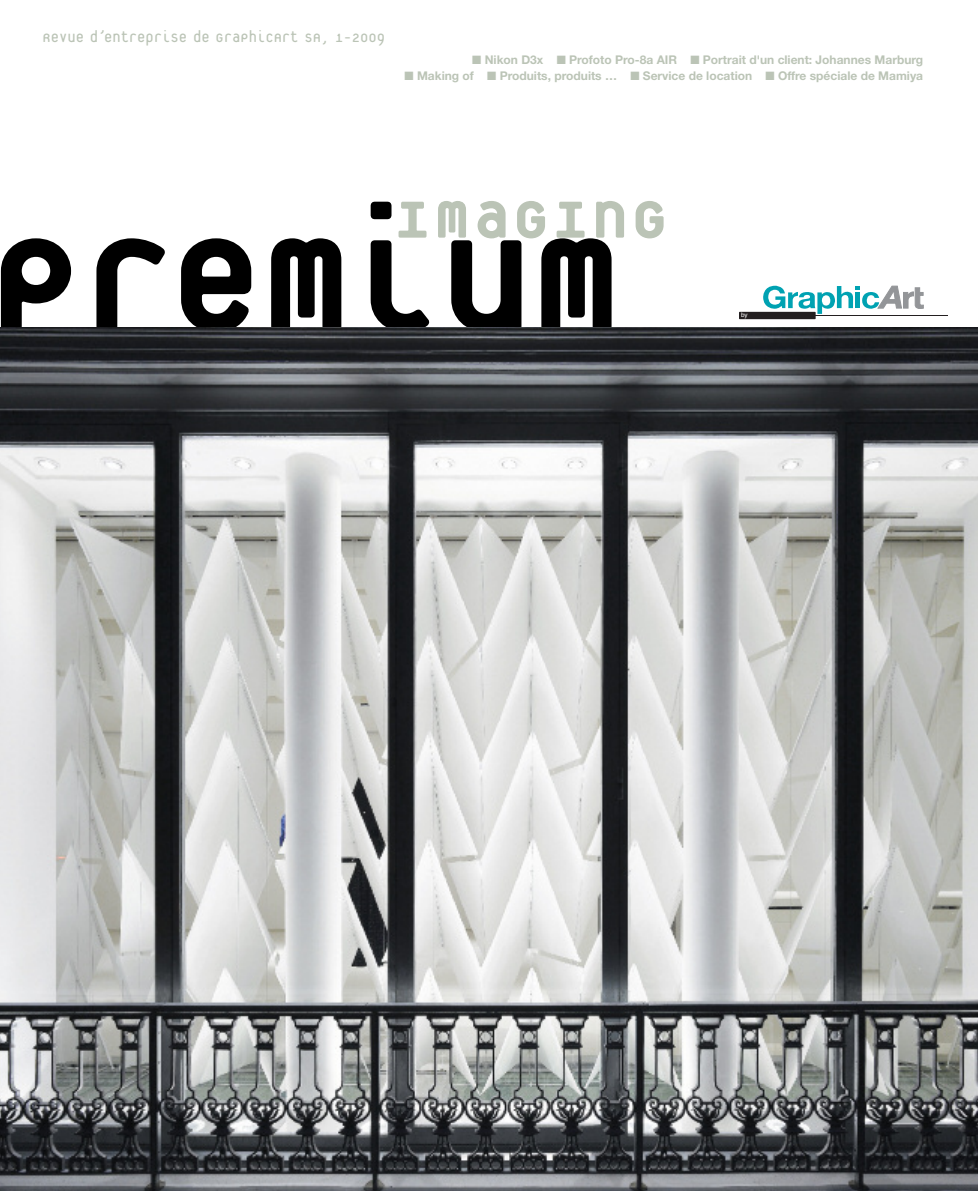
<style>
.page{position:relative;width:978px;height:1191px;background:#fff}
.page>*{position:absolute;margin:0;border:0;box-sizing:border-box;transform-origin:0 0}
.t1{font:800 195px "Platelet";color:#000}
.t2{font:800 77.7px "Platelet";letter-spacing:.045em;color:#bbc4b6}
.t3{font:18px "Platelet";color:#bbc4b6}
.t4{font:700 12px "Helvetica Neue";color:#bbc4b6}
.t5{font:6.3px "Helvetica";color:#fff}
</style>
<div class="page">
<img style="left:0;top:327px;width:978px;height:864px">
<svg style="left:763px;top:286px;width:161px;height:28px"></svg>
<hr style="left:816px;top:315px;width:132px;height:1px;background:#231f20">
<div style="left:739px;top:312px;width:77px;height:7px;background:#231f20"></div>
<h3 class="t3" style="left:43px;top:26px;width:344px">Revue d’entreprise de GraPhicArt SA, 1-2009</h3>
<p class="t4" style="left:472px;top:52px;width:452px">■ Nikon D3x ■ Profoto Pro-8a AIR ■ Portrait d'un client: Johannes Marburg</p>
<p class="t4" style="left:405px;top:69px;width:520px">■ Making of ■ Produits, produits … ■ Service de location ■ Offre spéciale de Mamiya</p>
<h2 class="t2" style="left:395px;top:165px;width:274px">ImaGInG</h2>
<h1 class="t1" style="left:-9px;top:149px;width:632px">Premium</h1>
<p class="t5" style="left:741px;top:311px;width:8px">by</p>
</div>
